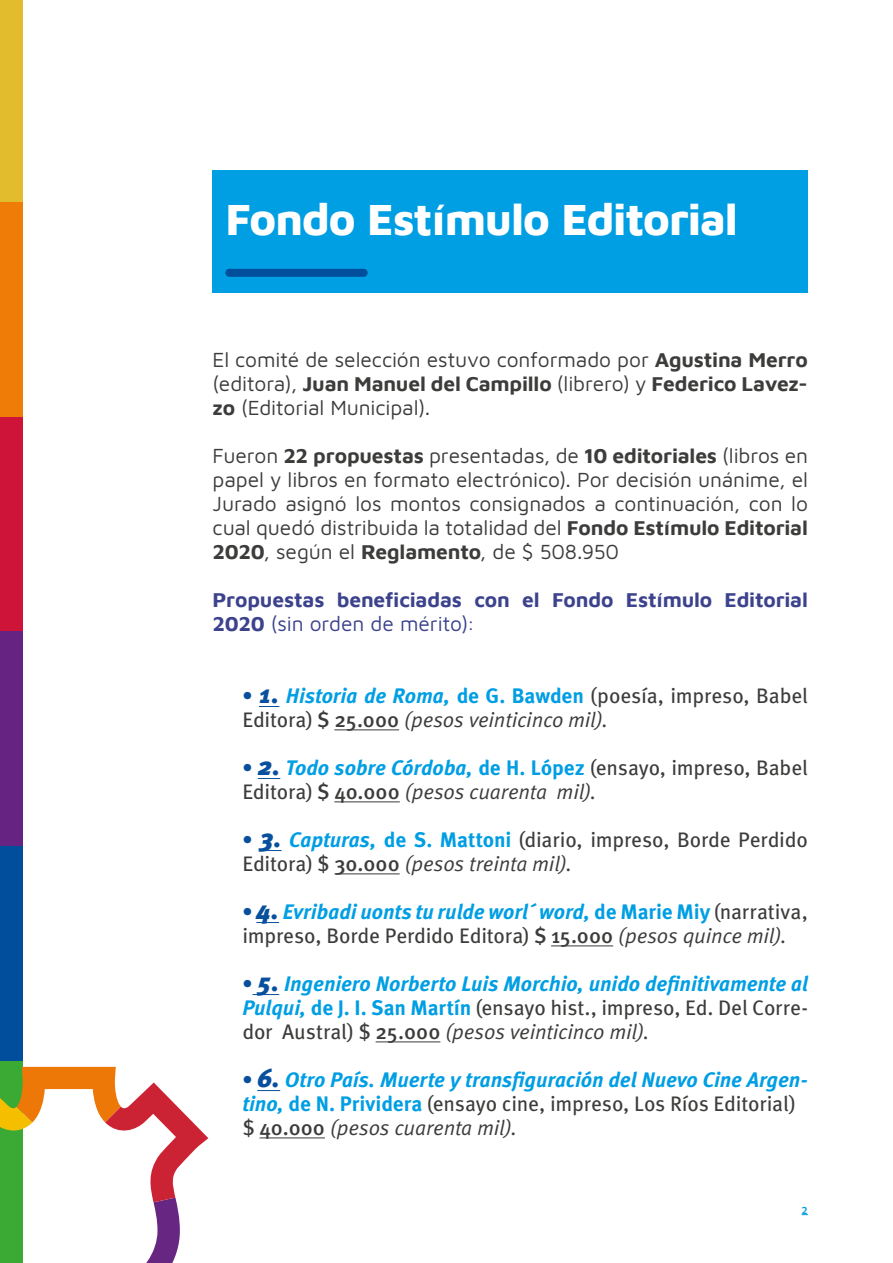
<style>
.page{position:relative;width:893px;height:1263px;background:#fff}
.page>*{position:absolute;margin:0;border:0;box-sizing:border-box;transform-origin:0 0}
.t1{font:800 45px "Maven Pro";letter-spacing:-.025em;color:#fff}
.t2{font:21px/24px "Maven Pro";letter-spacing:-.005em;color:#3c3c3b;text-align:justify}
.t3{font:21px/24px "Meta Pro";letter-spacing:-.01em;color:#3c3c3b}
.t4{font:italic 700 21px/24px "Meta Pro";letter-spacing:-.005em;color:#009ee3;text-align:justify}
.t5{font:700 21px/24px "Maven Pro";letter-spacing:-.01em;color:#3c428c}
.t6{font:600 10.5px "Maven Pro";color:#009ee3}
.s1{font-weight:700}
.s2{font-weight:400}
.s3{font-weight:700;color:#08509d}
.s4{font-weight:900;font-style:italic;font-size:25.5px;color:#08509d}
.s5{font-weight:700;font-style:italic;color:#009ee3}
.s6{font-weight:700;color:#009ee3}
.s7{font-weight:500}
.s8{font-style:italic}
.s9{font-style:normal;color:#08509d}
.s10{font-weight:900;font-size:25.5px;color:#08509d}
.s11{font-style:normal}
.s12{font-weight:400;font-style:normal;color:#3c3c3b}
.s13{font-weight:500;font-style:normal;color:#3c3c3b}
.s14{font-weight:400;color:#3c3c3b}
</style>
<div class="page">
<div style="left:0;top:417px;width:22px;height:215px;background:#ce1438"></div>
<div style="left:0;top:202px;width:22px;height:215px;background:#ef7c07"></div>
<div style="left:0;top:0;width:22px;height:202px;background:#e2bc2d"></div>
<div style="left:0;top:1061px;width:22px;height:202px;background:#3aaa35"></div>
<div style="left:0;top:846px;width:22px;height:215px;background:#014f9c"></div>
<div style="left:0;top:631px;width:22px;height:215px;background:#662382"></div>
<svg style="left:0;top:1067px;width:208px;height:196px"></svg>
<div style="left:213px;top:170px;width:595px;height:123px;background:#009ee3"></div>
<div style="left:225px;top:269px;width:143px;height:8px;background:#014f9c;border-radius:4px"></div>
<svg style="left:259px;top:706px;width:20px;height:1px"></svg>
<hr style="left:334px;top:730px;width:65px;height:1px;background:#3c3c3b">
<svg style="left:258px;top:778px;width:22px;height:1px"></svg>
<hr style="left:334px;top:802px;width:66px;height:1px;background:#3c3c3b">
<svg style="left:260px;top:850px;width:22px;height:1px"></svg>
<hr style="left:334px;top:874px;width:66px;height:1px;background:#3c3c3b">
<svg style="left:256px;top:922px;width:23px;height:1px"></svg>
<hr style="left:551px;top:946px;width:62px;height:1px;background:#3c3c3b">
<svg style="left:253px;top:994px;width:26px;height:1px"></svg>
<hr style="left:376px;top:1042px;width:64px;height:1px;background:#3c3c3b">
<svg style="left:257px;top:1090px;width:23px;height:1px"></svg>
<hr style="left:260px;top:1138px;width:65px;height:1px;background:#3c3c3b">
<h1 class="t1" style="left:225px;top:188px;width:514px">Fondo Estímulo Editorial</h1>
<p class="t2" style="left:213px;top:346px;width:597px">El comité de selección estuvo conformado por <span class="s1">Agustina Merro </span>(editora), <span class="s1">Juan Manuel del Campillo</span> (librero) y <span class="s1">Federico Lavez&shy;zo</span> (Editorial Municipal).</p>
<p class="t2" style="left:213px;top:442px;width:597px">Fueron <span class="s1">22 propuestas</span> presentadas, de <span class="s1">10 editoriales</span> (libros en papel y libros en formato electrónico). Por decisión unánime, el Jurado asignó los montos consignados a continuación, con lo cual quedó distribuida la totalidad del <span class="s1">Fondo Estímulo Editorial 2020</span>, según el <span class="s1">Reglamento</span>, de $ 508.950</p>
<p class="t5" style="left:213px;top:586px;width:597px">Propuestas beneficiadas con el Fondo Estímulo Editorial<br>2020 <span class="s2">(sin orden de mérito):</span></p>
<p class="t3" style="left:242px;top:684px;width:567px"><span class="s3">•</span> <span class="s4">1.</span> <span class="s5">Historia de Roma,</span> <span class="s6">de G. Bawden</span> (poesía, impreso, Babel<br>Editora) <span class="s7">$ 25.000</span> <span class="s8">(pesos veinticinco mil).</span></p>
<p class="t3" style="left:242px;top:756px;width:567px"><span class="s3">•</span> <span class="s4">2.</span> <span class="s5">Todo sobre Córdoba,</span> <span class="s6">de H. López</span> (ensayo, impreso, Babel<br>Editora) <span class="s7">$ 40.000</span> <span class="s8">(pesos cuarenta mil).</span></p>
<p class="t3" style="left:242px;top:828px;width:567px"><span class="s3">•</span> <span class="s4">3.</span> <span class="s5">Capturas,</span> <span class="s6">de S. Mattoni</span> (diario, impreso, Borde Perdido<br>Editora) $ <span class="s7">30.000</span> <span class="s8">(pesos treinta mil).</span></p>
<p class="t3" style="left:242px;top:900px;width:567px"><span class="s3">•</span> <span class="s4">4.</span> <span class="s5">Evribadi uonts tu rulde worl´ word,</span> <span class="s6">de Marie Miy</span> (narrativa, impreso, Borde Perdido Editora) <span class="s7">$ 15.000</span> <span class="s8">(pesos quince mil).</span></p>
<p class="t4" style="left:242px;top:972px;width:567px"><span class="s9">•</span> <span class="s10">5.</span> Ingeniero Norberto Luis Morchio, unido definitivamente al Pulqui, <span class="s11">de J. I. San Martín</span> <span class="s12">(ensayo hist., impreso, Ed. Del Corre&shy;dor Austral) $</span> <span class="s13">25.000</span> <span class="s14">(pesos veinticinco mil).</span></p>
<p class="t4" style="left:242px;top:1068px;width:567px;text-align:left"><span class="s9">•</span> <span class="s10">6.</span> Otro País. Muerte y transfiguración del Nuevo Cine Argen&shy;tino, <span class="s11">de N. Prividera</span> <span class="s12">(ensayo cine, impreso, Los Ríos Editorial) $</span> <span class="s13">40.000</span> <span class="s14">(pesos cuarenta mil).</span></p>
<p class="t6" style="left:802px;top:1203px;width:8px">2</p>
</div>
